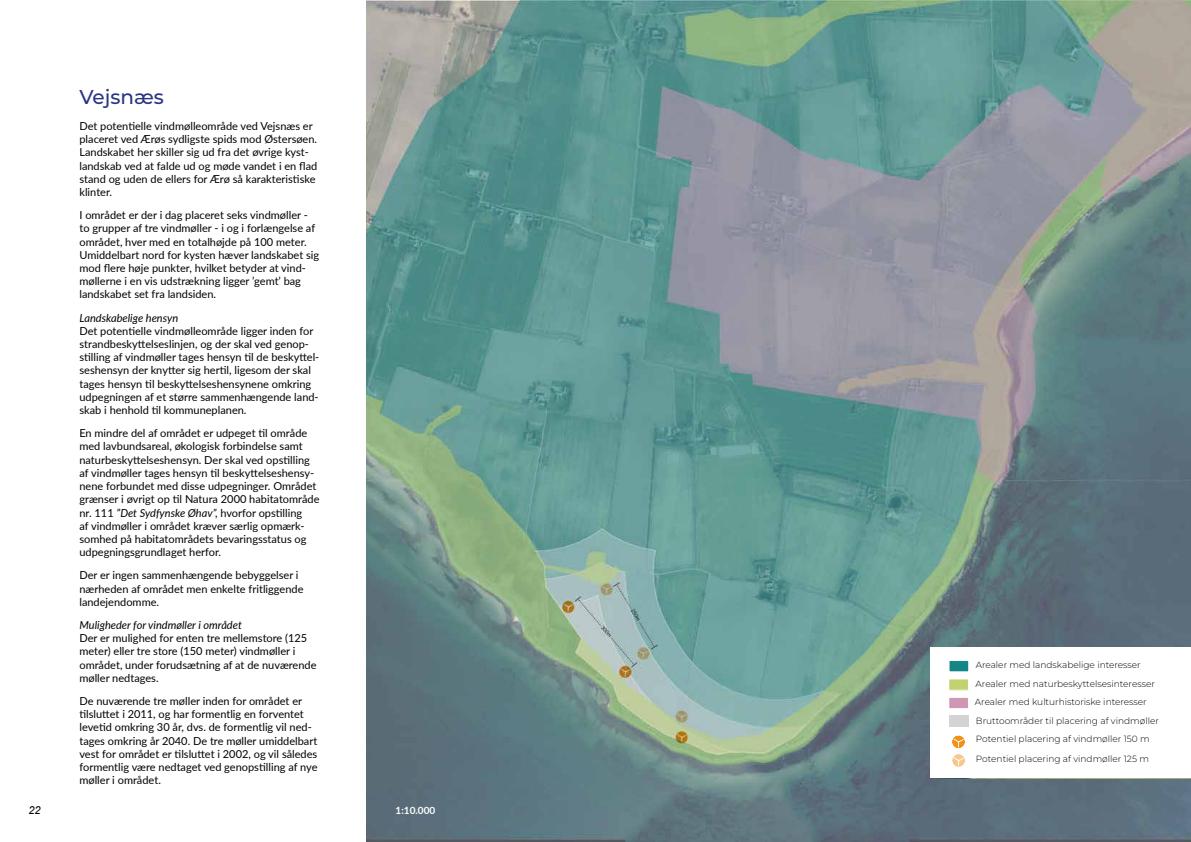
<style>
.page{position:relative;width:1191px;height:842px;background:#fff}
.page>*{position:absolute;margin:0;border:0;box-sizing:border-box;transform-origin:0 0}
.t1{font:500 20px "Montserrat";color:#283583}
.t2{font:11px/13.2px "Lato";color:#000}
.t3{font:italic 11px "Lato";color:#000}
.t4{font:italic 11px "Arial";color:#000}
.t5{font:700 10px "Lato";color:#fff}
.t6{font:300 9px/18px "Montserrat";color:#000}
.s1{font-style:italic}
</style>
<div class="page">
<img style="left:367px;top:0;width:824px;height:842px">
<svg style="left:930px;top:648px;width:261px;height:130px"></svg>
<div style="left:948px;top:716px;width:20px;height:11px;background:#d3d3d3"></div>
<div style="left:948px;top:679px;width:20px;height:11px;background:#c3d170"></div>
<div style="left:948px;top:697px;width:20px;height:12px;background:#cf97b4"></div>
<div style="left:948px;top:697px;width:20px;height:12px;border:1px solid #fff"></div>
<div style="left:949px;top:660px;width:19px;height:12px;background:#148686"></div>
<div style="left:949px;top:660px;width:19px;height:12px;border:1px solid #fff"></div>
<p class="t4" style="left:28px;top:803px;width:14px">22</p>
<h1 class="t1" style="left:79px;top:83px;width:86px">Vejsnæs</h1>
<p class="t2" style="left:79px;top:119px;width:239px">Det potentielle vindmølleområde ved Vejsnæs er placeret ved Ærøs sydligste spids mod Østersøen.<br>Landskabet her skiller sig ud fra det øvrige kyst&shy;landskab ved at falde ud og møde vandet i en flad stand og uden de ellers for Ærø så karakteristiske klinter.</p>
<p class="t2" style="left:79px;top:208px;width:241px">I området er der i dag placeret seks vindmøller - to grupper af tre vindmøller - i og i forlængelse af området, hver med en totalhøjde på 100 meter.<br>Umiddelbart nord for kysten hæver landskabet sig mod flere høje punkter, hvilket betyder at vind&shy;møllerne i en vis udstrækning ligger ’gemt’ bag landskabet set fra landsiden.</p>
<p class="t3" style="left:79px;top:310px;width:100px">Landskabelige hensyn</p>
<p class="t2" style="left:79px;top:324px;width:241px">Det potentielle vindmølleområde ligger inden for strandbeskyttelseslinjen, og der skal ved genop&shy;stilling af vindmøller tages hensyn til de beskyttel&shy;seshensyn der knytter sig hertil, ligesom der skal tages hensyn til beskyttelseshensynene omkring udpegningen af et større sammenhængende land&shy;skab i henhold til kommuneplanen.</p>
<p class="t2" style="left:79px;top:426px;width:242px">En mindre del af området er udpeget til område med lavbundsareal, økologisk forbindelse samt naturbeskyttelseshensyn. Der skal ved opstilling af vindmøller tages hensyn til beskyttelseshensy&shy;nene forbundet med disse udpegninger. Området grænser i øvrigt op til Natura 2000 habitatområde nr. 111 <span class="s1">”Det Sydfynske Øhav”,</span> hvorfor opstilling<br>af vindmøller i området kræver særlig opmærk&shy;somhed på habitatområdets bevaringsstatus og udpegningsgrundlaget herfor.</p>
<p class="t2" style="left:79px;top:568px;width:225px">Der er ingen sammenhængende bebyggelser i nærheden af området men enkelte fritliggende landejendomme.</p>
<p class="t3" style="left:79px;top:617px;width:164px">Muligheder for vindmøller i området</p>
<p class="t2" style="left:79px;top:631px;width:239px">Der er mulighed for enten tre mellemstore (125 meter) eller tre store (150 meter) vindmøller i området, under forudsætning af at de nuværende møller nedtages.</p>
<p class="t2" style="left:79px;top:694px;width:240px">De nuværende tre møller inden for området er tilsluttet i 2011, og har formentlig en forventet levetid omkring 30 år, dvs. de formentlig vil ned&shy;tages omkring år 2040. De tre møller umiddelbart vest for området er tilsluttet i 2002, og vil således formentlig være nedtaget ved genopstilling af nye møller i området.</p>
<p class="t5" style="left:395px;top:803px;width:41px">1:10.000</p>
<p class="t6" style="left:975px;top:656px;width:167px">Arealer med landskabelige interesser</p>
<p class="t6" style="left:975px;top:674px;width:181px">Arealer med naturbeskyttelsesinteresser<br>Arealer med kulturhistoriske interesser</p>
<p class="t6" style="left:976px;top:711px;width:184px;line-height:18.4px">Bruttoområder til placering af vindmøller<br>Potentiel placering af vindmøller 150 m</p>
<p class="t6" style="left:976px;top:750px;width:174px">Potentiel placering af vindmøller 125 m</p>
</div>
